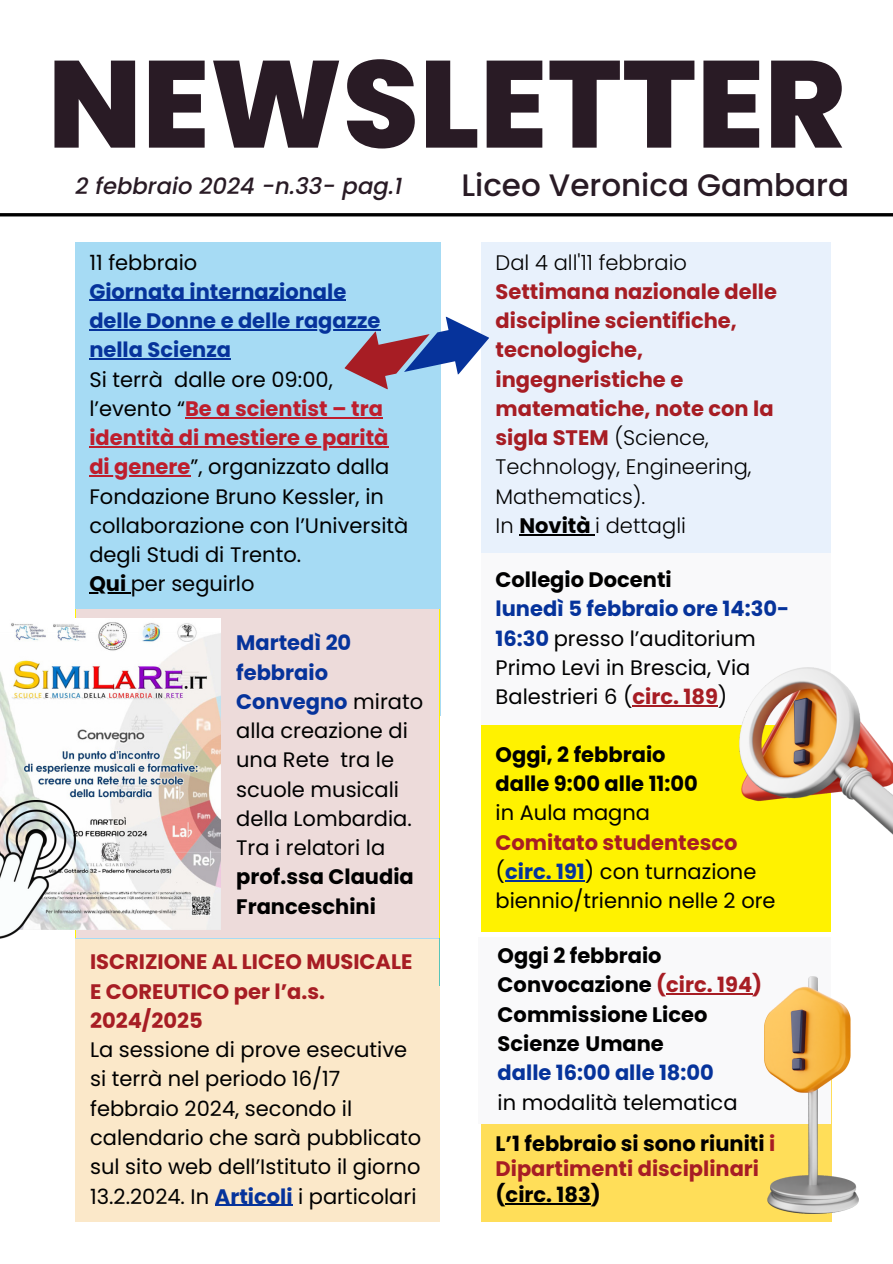
<style>
.page{position:relative;width:893px;height:1264px;background:#fff}
.page>*{position:absolute;margin:0;border:0;box-sizing:border-box;transform-origin:0 0}
.t1{font:800 123.45px "Poppins";color:#291b25}
.t2{font:500 31.05px "Poppins";color:#291b25}
.t3{font:italic 500 22.8px "Poppins";color:#291b25}
.t4{font:21px/29.2px "Poppins";color:#000}
.t5{font:700 21px/29.2px "Poppins";color:#a71d24}
.t6{font:700 21px/29.2px "Poppins";color:#000}
.t7{font:700 21px/29.2px "Poppins";color:#06339b}
.t8{font:300 21px "Poppins";color:#000}
.t9{font:700 21px "Poppins";color:#be1e2d}
.s1{font-weight:700;color:#be1e2d}
.s2{font-weight:700}
.s3{font-weight:700;color:#06339b}
.s4{font-weight:400}
.s5{font-weight:300;color:#000}
.s6{font-weight:700;color:#a71d24}
.s7{color:#a71d24}
</style>
<div class="page">
<hr style="left:0;top:213px;width:892px;height:3px;background:#000">
<div style="left:75px;top:242px;width:365px;height:474px;background:#a6dbf4"></div>
<div style="left:481px;top:1061px;width:349px;height:160px;background:#ffde59"></div>
<div style="left:75px;top:938px;width:364px;height:283px;background:#fbe8c9"></div>
<div style="left:481px;top:242px;width:349px;height:675px;background:#e8f1fc"></div>
<div style="left:76px;top:609px;width:363px;height:328px;background:#eddbda"></div>
<div style="left:481px;top:553px;width:349px;height:363px;background:#f9f9fa"></div>
<svg style="left:338px;top:308px;width:151px;height:89px"></svg>
<img style="left:0;top:618px;width:220px;height:311px">
<hr style="left:632px;top:705px;width:86px;height:1px;background:#a71d24">
<div style="left:481px;top:725px;width:349px;height:206px;background:#fff200"></div>
<img style="left:0;top:800px;width:75px;height:138px">
<img style="left:739px;top:667px;width:153px;height:175px">
<hr style="left:505px;top:880px;width:79px;height:1px;background:#06339b">
<div style="left:478px;top:937px;width:352px;height:187px;background:#f9f9fa"></div>
<img style="left:764px;top:976px;width:94px;height:237px">
<hr style="left:505px;top:1203px;width:85px;height:1px;background:#000">
<hr style="left:89px;top:300px;width:257px;height:1px;background:#06339b">
<hr style="left:89px;top:329px;width:291px;height:1px;background:#06339b">
<hr style="left:89px;top:358px;width:142px;height:1px;background:#06339b">
<hr style="left:185px;top:417px;width:198px;height:1px;background:#be1e2d">
<hr style="left:89px;top:446px;width:299px;height:1px;background:#be1e2d">
<hr style="left:89px;top:475px;width:101px;height:1px;background:#be1e2d">
<hr style="left:89px;top:592px;width:42px;height:1px;background:#000">
<hr style="left:519px;top:534px;width:76px;height:1px;background:#000">
<hr style="left:215px;top:1204px;width:77px;height:1px;background:#06339b">
<hr style="left:666px;top:993px;width:86px;height:1px;background:#a71d24">
<p class="t1" style="left:48px;top:18px;width:799px">NEWSLETTER</p>
<p class="t3" style="left:75px;top:170px;width:328px">2 febbraio 2024 -n.33- pag.1</p>
<p class="t2" style="left:461px;top:164px;width:389px">Liceo Veronica Gambara</p>
<p class="t4" style="left:89px;top:247px;width:109px">11 febbraio</p>
<p class="t7" style="left:89px;top:277px;width:258px">Giornata internazionale</p>
<p class="t7" style="left:89px;top:306px;width:293px">delle Donne e delle ragazze nella Scienza</p>
<p class="t4" style="left:89px;top:364px;width:295px">Si terrà dalle ore 09:00, l’evento “<span class="s1">Be a scientist – tra</span></p>
<p class="t9" style="left:89px;top:423px;width:301px">identità di mestiere e parità</p>
<p class="t4" style="left:89px;top:452px;width:320px"><span class="s1">di genere</span>”, organizzato dalla<br>Fondazione Bruno Kessler, in collaborazione con l’Università degli Studi di Trento.</p>
<p class="t4" style="left:89px;top:569px;width:167px"><span class="s2">Qui</span> per seguirlo</p>
<p class="t4" style="left:236px;top:628px;width:188px"><span class="s3">Martedì 20 febbraio<br>Convegno</span> mirato alla creazione di una Rete tra le scuole musicali della Lombardia.</p>
<p class="t6" style="left:236px;top:833px;width:179px"><span class="s4">Tra i relatori la </span>prof.ssa Claudia<br>Franceschini</p>
<p class="t5" style="left:90px;top:947px;width:324px">ISCRIZIONE AL LICEO MUSICALE<br>E COREUTICO per l’a.s.<br>2024/2025</p>
<p class="t4" style="left:90px;top:1035px;width:332px">La sessione di prove esecutive si terrà nel periodo 16/17 febbraio 2024, secondo il calendario che sarà pubblicato sul sito web dell’Istituto il giorno<br>13.2.2024. In <span class="s3">Articoli</span> i particolari</p>
<p class="t8" style="left:495px;top:247px;width:193px">Dal 4 all'11 febbraio</p>
<p class="t5" style="left:495px;top:277px;width:283px">Settimana nazionale delle discipline scientifiche, tecnologiche, ingegneristiche e matematiche, note con la sigla STEM <span class="s5">(Science,<br>Technology, Engineering,<br>Mathematics).</span></p>
<p class="t8" style="left:495px;top:511px;width:192px">In <span class="s2">Novità</span> i dettagli</p>
<h2 class="t6" style="left:495px;top:565px;width:178px">Collegio Docenti</h2>
<h3 class="t4" style="left:495px;top:594px;width:295px"><span class="s3">lunedì 5 febbraio ore 14:30-<br>16:30</span> presso l’auditorium<br>Primo Levi in Brescia, Via<br>Balestrieri 6 (<span class="s6">circ. 189</span>)</h3>
<p class="t6" style="left:495px;top:739px;width:171px">Oggi, 2 febbraio</p>
<p class="t6" style="left:495px;top:769px;width:204px">dalle 9:00 alle 11:00</p>
<p class="t4" style="left:495px;top:798px;width:156px">in Aula magna</p>
<p class="t5" style="left:495px;top:827px;width:243px">Comitato studentesco</p>
<p class="t4" style="left:495px;top:856px;width:281px">(<span class="s3">circ. 191</span>) con turnazione biennio/triennio nelle 2 ore</p>
<p class="t6" style="left:497px;top:941px;width:266px">Oggi 2 febbraio<br>Convocazione <span class="s7">(circ. 194)<br></span>Commissione Liceo<br>Scienze Umane</p>
<h3 class="t7" style="left:497px;top:1058px;width:218px">dalle 16:00 alle 18:00</h3>
<p class="t4" style="left:497px;top:1087px;width:241px">in modalità telematica</p>
<p class="t6" style="left:495px;top:1130px;width:281px;line-height:25.8px">L’1 febbraio si sono riuniti <span class="s7">i<br>Dipartimenti disciplinari </span>(circ. 183)</p>
</div>
